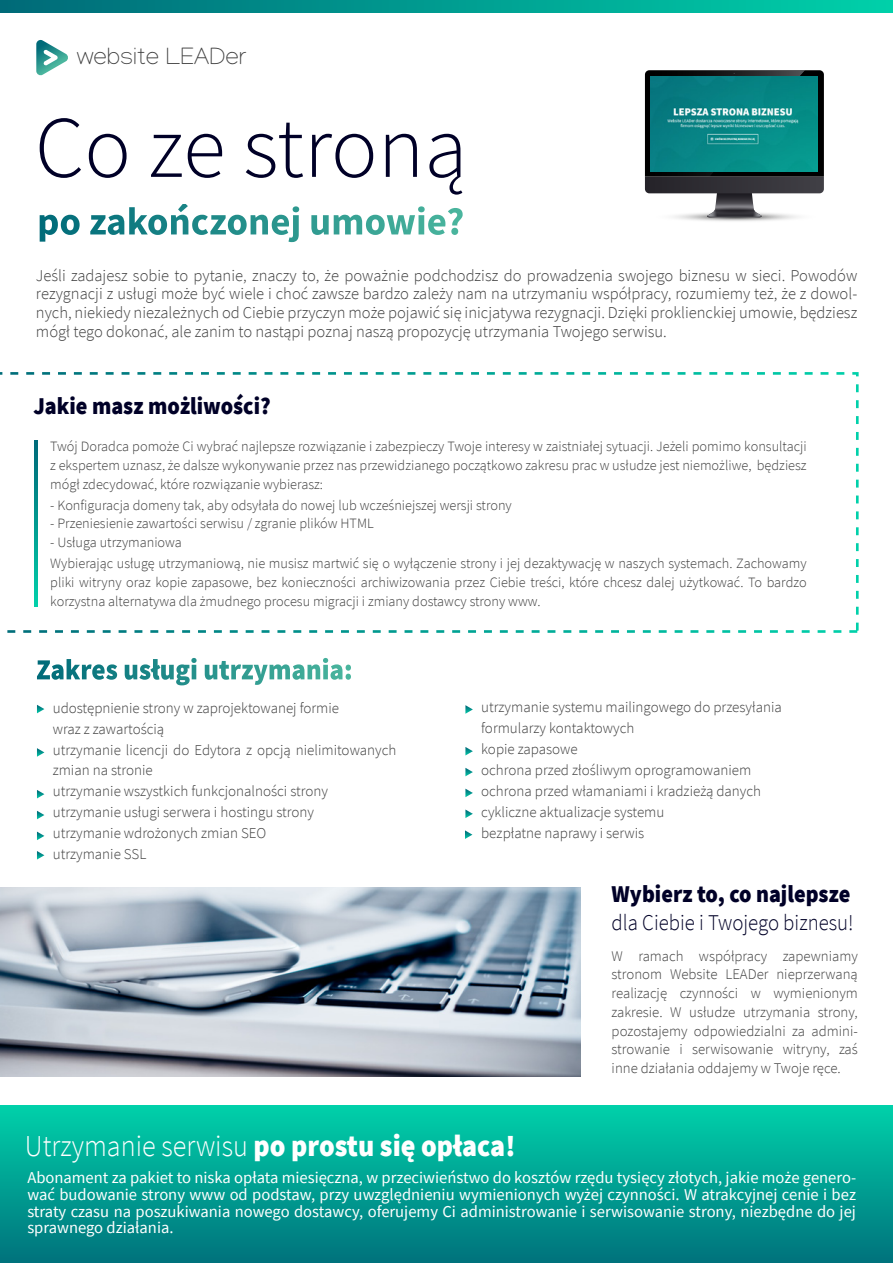
<style>
.page{position:relative;width:893px;height:1263px;background:#fff}
.page>*{position:absolute;margin:0;border:0;box-sizing:border-box;transform-origin:0 0}
.t1{font:300 87.6px "Source Sans Pro";color:#000027}
.t2{font:900 30.45px "Source Sans Pro";color:#fff;scale:.92 1}
.t3{font:100 24.45px "Manjari";color:#3e3e3e}
.t4{font:900 24px "Source Sans Pro";color:#000027;scale:.92 1}
.t5{font:300 22.5px "Source Sans Pro";color:#000027;scale:.92 1}
.t6{font:300 16.5px/18.8px "Source Sans Pro";color:#3e3e3e;text-align:justify}
.t7{font:16.5px/16.8px "Source Sans Pro";color:#fff;text-align:justify}
.t8{font:300 15px/21px "Source Sans Pro";color:#3e3e3e}
.t9{font:300 14.7px/18.8px "Source Sans Pro";color:#3e3e3e;text-align:justify}
.t10{font:300 14.25px/18.8px "Source Sans Pro";color:#3e3e3e}
.s1{font-weight:300}
</style>
<div class="page">
<svg style="left:36px;top:40px;width:32px;height:36px"></svg>
<svg style="left:646px;top:210px;width:178px;height:13px"></svg>
<svg style="left:645px;top:70px;width:179px;height:148px"></svg>
<img style="left:651px;top:76px;width:167px;height:95px">
<svg style="left:0;top:0;width:893px;height:12px;background:#009d90"></svg>
<svg style="left:37px;top:658px;width:305px;height:22px"></svg>
<svg style="left:465px;top:705px;width:8px;height:9px"></svg>
<svg style="left:465px;top:830px;width:7px;height:9px"></svg>
<svg style="left:465px;top:747px;width:8px;height:8px"></svg>
<svg style="left:465px;top:768px;width:8px;height:8px"></svg>
<svg style="left:465px;top:789px;width:8px;height:8px"></svg>
<svg style="left:465px;top:809px;width:8px;height:9px"></svg>
<div style="left:0;top:1105px;width:893px;height:158px;background:linear-gradient(to bottom,#00d0aa,#00737c)"></div>
<img style="left:0;top:888px;width:580px;height:189px">
<svg style="left:37px;top:705px;width:7px;height:8px"></svg>
<svg style="left:37px;top:748px;width:7px;height:9px"></svg>
<svg style="left:37px;top:851px;width:7px;height:8px"></svg>
<svg style="left:37px;top:790px;width:7px;height:8px"></svg>
<svg style="left:37px;top:811px;width:7px;height:8px"></svg>
<svg style="left:37px;top:831px;width:7px;height:9px"></svg>
<svg style="left:0;top:372px;width:859px;height:261px"></svg>
<h3 class="t3" style="left:77px;top:42px;width:171px">website LEADer</h3>
<h1 class="t1" style="left:35px;top:94px;width:434px">Co ze stroną</h1>
<p class="t6" style="left:36px;top:266px;width:823px">Jeśli zadajesz sobie to pytanie, znaczy to, że poważnie podchodzisz do prowadzenia swojego biznesu w sieci. Powodów rezygnacji z usługi może być wiele i choć zawsze bardzo zależy nam na utrzymaniu współpracy, rozumiemy też, że z dowol&shy;nych, niekiedy niezależnych od Ciebie przyczyn może pojawić się inicjatywa rezygnacji. Dzięki proklienckiej umowie, będziesz mógł tego dokonać, ale zanim to nastąpi poznaj naszą propozycję utrzymania Twojego serwisu.</p>
<h3 class="t4" style="left:33px;top:389px;width:259px">Jakie masz możliwości?</h3>
<p class="t10" style="left:50px;top:437px;width:758px;text-align:justify">Twój Doradca pomoże Ci wybrać najlepsze rozwiązanie i zabezpieczy Twoje interesy w zaistniałej sytuacji. Jeżeli pomimo konsultacji z ekspertem uznasz, że dalsze wykonywanie przez nas przewidzianego początkowo zakresu prac w usłudze jest niemożliwe, będziesz mógł zdecydować, które rozwiązanie wybierasz:</p>
<p class="t10" style="left:50px;top:495px;width:463px">- Konfiguracja domeny tak, aby odsyłała do nowej lub wcześniejszej wersji strony</p>
<p class="t10" style="left:50px;top:514px;width:325px">- Przeniesienie zawartości serwisu / zgranie plików HTML</p>
<p class="t10" style="left:50px;top:532px;width:758px;line-height:21px">- Usługa utrzymaniowa<br>Wybierając usługę utrzymaniową, nie musisz martwić się o wyłączenie strony i jej dezaktywację w naszych systemach. Zachowamy</p>
<p class="t10" style="left:50px;top:573px;width:758px">pliki witryny oraz kopie zapasowe, bez konieczności archiwizowania przez Ciebie treści, które chcesz dalej użytkować. To bardzo korzystna alternatywa dla żmudnego procesu migracji i zmiany dostawcy strony www.</p>
<p class="t8" style="left:53px;top:697px;width:345px">udostępnienie strony w zaprojektowanej formie<br>wraz z zawartością<br>utrzymanie licencji do Edytora z opcją nielimitowanych zmian na stronie<br>utrzymanie wszystkich funkcjonalności strony utrzymanie usługi serwera i hostingu strony<br>utrzymanie wdrożonych zmian SEO<br>utrzymanie SSL</p>
<p class="t8" style="left:481px;top:697px;width:302px">utrzymanie systemu mailingowego do przesyłania formularzy kontaktowych<br>kopie zapasowe<br>ochrona przed złośliwym oprogramowaniem ochrona przed włamaniami i kradzieżą danych cykliczne aktualizacje systemu<br>bezpłatne naprawy i serwis</p>
<h3 class="t4" style="left:612px;top:878px;width:261px">Wybierz to, co najlepsze</h3>
<h3 class="t5" style="left:612px;top:909px;width:265px">dla Ciebie i Twojego biznesu!</h3>
<p class="t9" style="left:612px;top:946px;width:248px">W ramach współpracy zapewniamy stronom Website LEADer nieprzerwaną realizację czynności w wymienionym zakresie. W usłudze utrzymania strony, pozostajemy odpowiedzialni za admini&shy;strowanie i serwisowanie witryny, zaś inne działania oddajemy w Twoje ręce.</p>
<h2 class="t2" style="left:25px;top:1125px;width:535px"><span class="s1">Utrzymanie serwisu</span> po prostu się opłaca!</h2>
<p class="t7" style="left:27px;top:1169px;width:830px">Abonament za pakiet to niska opłata miesięczna, w przeciwieństwo do kosztów rzędu tysięcy złotych, jakie może genero&shy;wać budowanie strony www od podstaw, przy uwzględnieniu wymienionych wyżej czynności. W atrakcyjnej cenie i bez straty czasu na poszukiwania nowego dostawcy, oferujemy Ci administrowanie i serwisowanie strony, niezbędne do jej sprawnego działania.</p>
</div>
